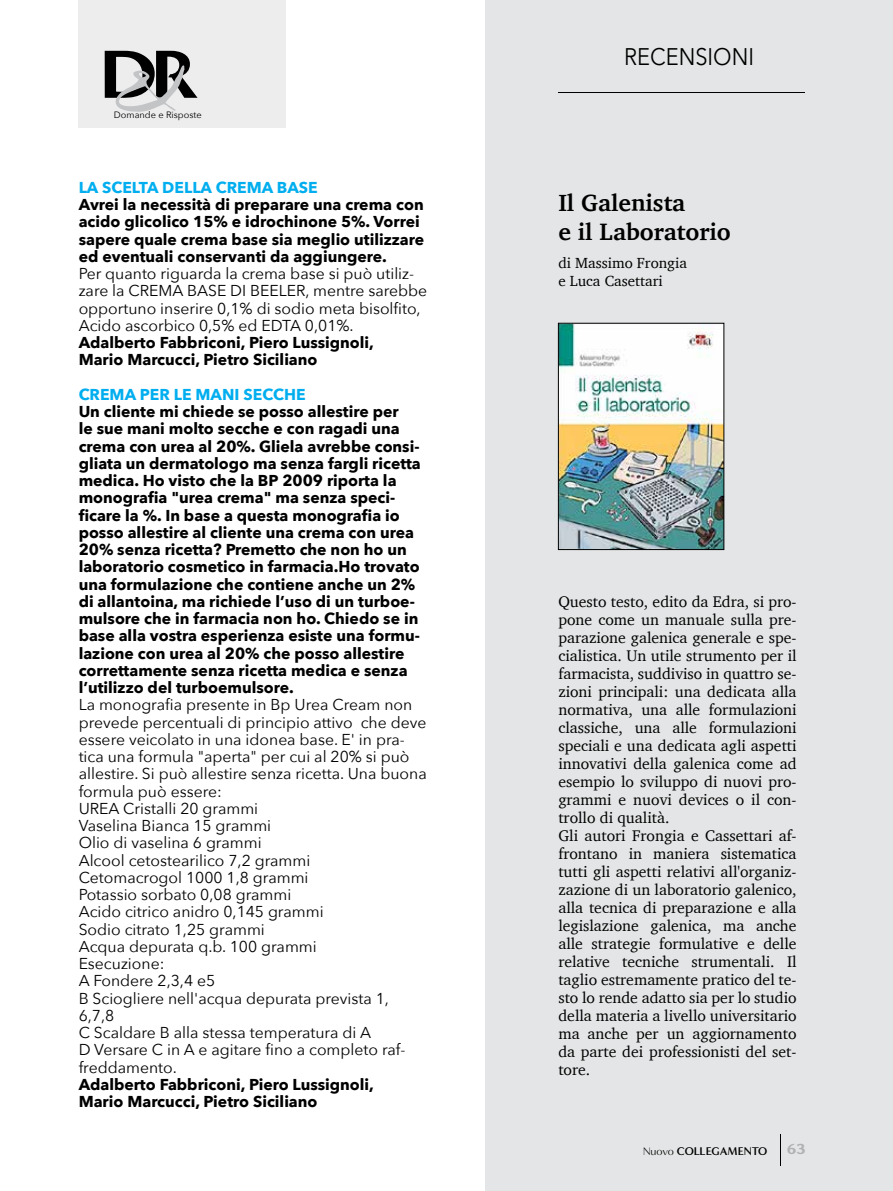
<style>
.page{position:relative;width:893px;height:1191px;background:#fff}
.page>*{position:absolute;margin:0;border:0;box-sizing:border-box;transform-origin:0 0}
.t1{font:96.15px "Quilted Butterfly";color:#c2c4c6}
.t2{font:900 69.75px "Minerva Modern";color:#000}
.t3{font:700 24px/28.8px "Charter";color:#000}
.t4{font:24px "Avenir Next";color:#000;scale:.91 1}
.t5{font:700 15.75px/17.2px "Avenir Next";color:#000}
.t6{font:15.75px/18px "Charter";color:#000}
.t7{font:15.75px/17.2px "Avenir Next";color:#000}
.t8{font:700 15.75px "Avenir Next";color:#00aeef}
.t9{font:15px/18px "Charter";color:#000}
.t10{font:900 15px "Minerva Modern";color:#afb1b4}
.t11{font:700 11.4px "Minerva Modern";letter-spacing:-.015em;color:#000}
.t12{font:9.15px "Avenir Next";color:#000}
.s1{font-family:"Minerva Modern";font-weight:900;font-size:69.75px;color:#000}
.s2{font-weight:400;font-size:11.25px}
</style>
<div class="page">
<div style="left:79px;top:0;width:207px;height:127px;background:#ededee"></div>
<div style="left:486px;top:0;width:407px;height:1191px;background:#e4e5e6"></div>
<img style="left:560px;top:325px;width:162px;height:223px">
<div style="left:558px;top:323px;width:166px;height:227px;border:1px solid #000"></div>
<hr style="left:558px;top:93px;width:246px;height:1px;background:#000">
<hr style="left:780px;top:1134px;width:1px;height:31px;background:#000">
<h2 class="t2" style="left:100px;top:32px;width:58px">D</h2>
<p class="t12" style="left:114px;top:107px;width:89px">Domande e Risposte</p>
<h1 class="t1" style="left:115px;top:21px;width:86px">&amp;<span class="s1">R</span></h1>
<p class="t8" style="left:79px;top:174px;width:241px">LA SCELTA DELLA CREMA BASE</p>
<p class="t5" style="left:79px;top:196px;width:347px">Avrei la necessità di preparare una crema con acido glicolico 15% e idrochinone 5%. Vorrei sapere quale crema base sia meglio utilizzare ed eventuali conservanti da aggiungere.</p>
<p class="t7" style="left:79px;top:264px;width:350px">Per quanto riguarda la crema base si può utiliz&shy;zare la CREMA BASE DI BEELER, mentre sarebbe opportuno inserire 0,1% di sodio meta bisolfito, Acido ascorbico 0,5% ed EDTA 0,01%.</p>
<p class="t5" style="left:79px;top:334px;width:297px">Adalberto Fabbriconi, Piero Lussignoli,<br>Mario Marcucci, Pietro Siciliano</p>
<p class="t8" style="left:79px;top:381px;width:229px">CREMA PER LE MANI SECCHE</p>
<p class="t5" style="left:79px;top:403px;width:344px">Un cliente mi chiede se posso allestire per<br>le sue mani molto secche e con ragadi una crema con urea al 20%. Gliela avrebbe consi&shy;gliata un dermatologo ma senza fargli ricetta medica. Ho visto che la BP 2009 riporta la monografia "urea crema" ma senza speci&shy;ficare la %. In base a questa monografia io posso allestire al cliente una crema con urea 20% senza ricetta? Premetto che non ho un laboratorio cosmetico in farmacia.Ho trovato una formulazione che contiene anche un 2% di allantoina, ma richiede l’uso di un turboe&shy;mulsore che in farmacia non ho. Chiedo se in base alla vostra esperienza esiste una formu&shy;lazione con urea al 20% che posso allestire correttamente senza ricetta medica e senza l’utilizzo del turboemulsore.</p>
<p class="t7" style="left:79px;top:695px;width:350px">La monografia presente in Bp Urea Cream non prevede percentuali di principio attivo che deve essere veicolato in una idonea base. E' in pra&shy;tica una formula "aperta" per cui al 20% si può allestire. Si può allestire senza ricetta. Una buona formula può essere:<br>UREA Cristalli 20 grammi<br>Vaselina Bianca 15 grammi<br>Olio di vaselina 6 grammi<br>Alcool cetostearilico 7,2 grammi<br>Cetomacrogol 1000 1,8 grammi<br>Potassio sorbato 0,08 grammi<br>Acido citrico anidro 0,145 grammi<br>Sodio citrato 1,25 grammi<br>Acqua depurata q.b. 100 grammi<br>Esecuzione:<br>A Fondere 2,3,4 e5<br>B Sciogliere nell'acqua depurata prevista 1,<br>6,7,8<br>C Scaldare B alla stessa temperatura di A<br>D Versare C in A e agitare fino a completo raf&shy;freddamento.</p>
<p class="t5" style="left:79px;top:1075px;width:297px">Adalberto Fabbriconi, Piero Lussignoli,<br>Mario Marcucci, Pietro Siciliano</p>
<h3 class="t4" style="left:624px;top:36px;width:144px">RECENSIONI</h3>
<h3 class="t3" style="left:558px;top:188px;width:174px">Il Galenista<br>e il Laboratorio</h3>
<p class="t9" style="left:558px;top:254px;width:130px">di Massimo Frongia e Luca Casettari</p>
<p class="t6" style="left:558px;top:592px;width:240px">Questo testo, edito da Edra, si pro&shy;pone come un manuale sulla pre&shy;parazione galenica generale e spe&shy;cialistica. Un utile strumento per il farmacista, suddiviso in quattro se&shy;zioni principali: una dedicata alla normativa, una alle formulazioni classiche, una alle formulazioni speciali e una dedicata agli aspetti innovativi della galenica come ad esempio lo sviluppo di nuovi pro&shy;grammi e nuovi devices o il con&shy;trollo di qualità.<br>Gli autori Frongia e Cassettari af&shy;frontano in maniera sistematica tutti gli aspetti relativi all'organiz&shy;zazione di un laboratorio galenico, alla tecnica di preparazione e alla legislazione galenica, ma anche alle strategie formulative e delle relative tecniche strumentali. Il taglio estremamente pratico del te&shy;sto lo rende adatto sia per lo studio della materia a livello universitario ma anche per un aggiornamento da parte dei professionisti del set&shy;tore.</p>
<p class="t11" style="left:643px;top:1144px;width:126px"><span class="s2">Nuovo</span> COLLEGAMENTO</p>
<p class="t10" style="left:787px;top:1140px;width:20px">63</p>
</div>
